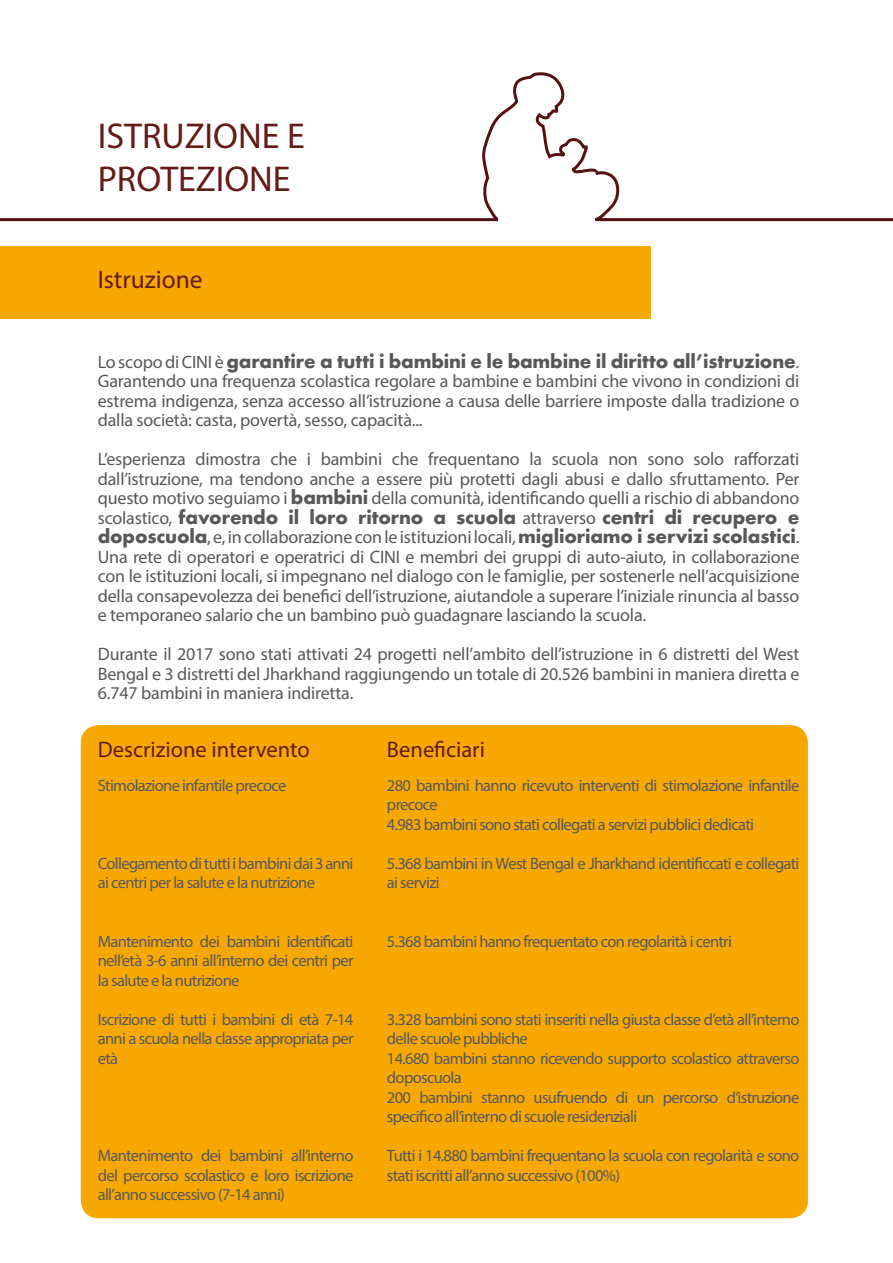
<style>
.page{position:relative;width:893px;height:1263px;background:#fff}
.page>*{position:absolute;margin:0;border:0;box-sizing:border-box;transform-origin:0 0}
.t1{font:36px/43.2px "Myriad Pro";color:#641b17}
.t2{font:25.5px "Myriad Pro";color:#641b17}
.t3{font:22.5px "Myriad Pro";color:#641b17}
.t4{font:18px/19.5px "Myriad Pro";letter-spacing:-.01em;color:#58585a;text-align:justify}
.t5{font:700 18px "Futura";letter-spacing:-.01em;color:#58585a}
.t6{font:16.5px/19.5px "Myriad Pro";letter-spacing:-.04em;color:#58585a}
.s1{font-family:"Myriad Pro";font-weight:400}
.s2{font-family:"Futura";font-weight:700}
</style>
<div class="page">
<div style="left:0;top:247px;width:651px;height:72px;background:#f7a800"></div>
<svg style="left:0;top:72px;width:893px;height:150px"></svg>
<div style="left:81px;top:725px;width:727px;height:493px;background:#f7a800;border-radius:18px"></div>
<h1 class="t1" style="left:98px;top:114px;width:208px">ISTRUZIONE E<br>PROTEZIONE</h1>
<h2 class="t2" style="left:98px;top:264px;width:106px">Istruzione</h2>
<p class="t5" style="left:98px;top:348px;width:703px"><span class="s1">Lo scopo di CINI è</span> garantire a tutti i bambini e le bambine il diritto all’istruzione<span class="s1">.</span></p>
<p class="t4" style="left:98px;top:371px;width:703px">Garantendo una frequenza scolastica regolare a bambine e bambini che vivono in condizioni di estrema indigenza, senza accesso all’istruzione a causa delle barriere imposte dalla tradizione o dalla società: casta, povertà, sesso, capacità...</p>
<p class="t4" style="left:98px;top:449px;width:703px">L’esperienza dimostra che i bambini che frequentano la scuola non sono solo rafforzati dall’istruzione, ma tendono anche a essere più protetti dagli abusi e dallo sfruttamento. Per questo motivo seguiamo i <span class="s2">bambini</span> della comunità, identificando quelli a rischio di abbandono</p>
<p class="t5" style="left:98px;top:504px;width:703px"><span class="s1">scolastico,</span> favorendo il loro ritorno a scuola <span class="s1">attraverso</span> centri di recupero e</p>
<p class="t4" style="left:98px;top:527px;width:703px"><span class="s2">doposcuola</span>, e, in collaborazione con le istituzioni locali, <span class="s2">miglioriamo i servizi scolastici</span>.<br>Una rete di operatori e operatrici di CINI e membri dei gruppi di auto-aiuto, in collaborazione con le istituzioni locali, si impegnano nel dialogo con le famiglie, per sostenerle nell’acquisizione della consapevolezza dei benefici dell’istruzione, aiutandole a superare l’iniziale rinuncia al basso e temporaneo salario che un bambino può guadagnare lasciando la scuola.</p>
<p class="t4" style="left:98px;top:644px;width:703px">Durante il 2017 sono stati attivati 24 progetti nell’ambito dell’istruzione in 6 distretti del West Bengal e 3 distretti del Jharkhand raggiungendo un totale di 20.526 bambini in maniera diretta e 6.747 bambini in maniera indiretta.</p>
<p class="t3" style="left:98px;top:735px;width:213px">Descrizione intervento</p>
<p class="t3" style="left:387px;top:735px;width:99px">Beneficiari</p>
<p class="t6" style="left:387px;top:775px;width:414px">280 bambini hanno ricevuto interventi di stimolazione infantile precoce<br>4.983 bambini sono stati collegati a servizi pubblici dedicati</p>
<p class="t6" style="left:387px;top:853px;width:414px">5.368 bambini in West Bengal e Jharkhand identificcati e collegati ai servizi</p>
<p class="t6" style="left:98px;top:775px;width:190px">Stimolazione infantile precoce</p>
<p class="t6" style="left:98px;top:853px;width:257px">Collegamento di tutti i bambini dai 3 anni ai centri per la salute e la nutrizione</p>
<p class="t6" style="left:98px;top:931px;width:257px;text-align:justify">Mantenimento dei bambini identificati nell’età 3-6 anni all’interno dei centri per la salute e la nutrizione</p>
<p class="t6" style="left:98px;top:1009px;width:257px;text-align:justify">Iscrizione di tutti i bambini di età 7-14 anni a scuola nella classe appropriata per età</p>
<p class="t6" style="left:98px;top:1145px;width:257px;text-align:justify">Mantenimento dei bambini all’interno del percorso scolastico e loro iscrizione all’anno successivo (7-14 anni)</p>
<p class="t6" style="left:387px;top:931px;width:346px">5.368 bambini hanno frequentato con regolarità i centri</p>
<p class="t6" style="left:387px;top:1009px;width:414px">3.328 bambini sono stati inseriti nella giusta classe d’età all’interno delle scuole pubbliche<br>14.680 bambini stanno ricevendo supporto scolastico attraverso doposcuola<br>200 bambini stanno usufruendo di un percorso d’istruzione specifico all’interno di scuole residenziali</p>
<p class="t6" style="left:387px;top:1145px;width:414px">Tutti i 14.880 bambini frequentano la scuola con regolarità e sono stati iscritti all’anno successivo (100%)</p>
</div>
